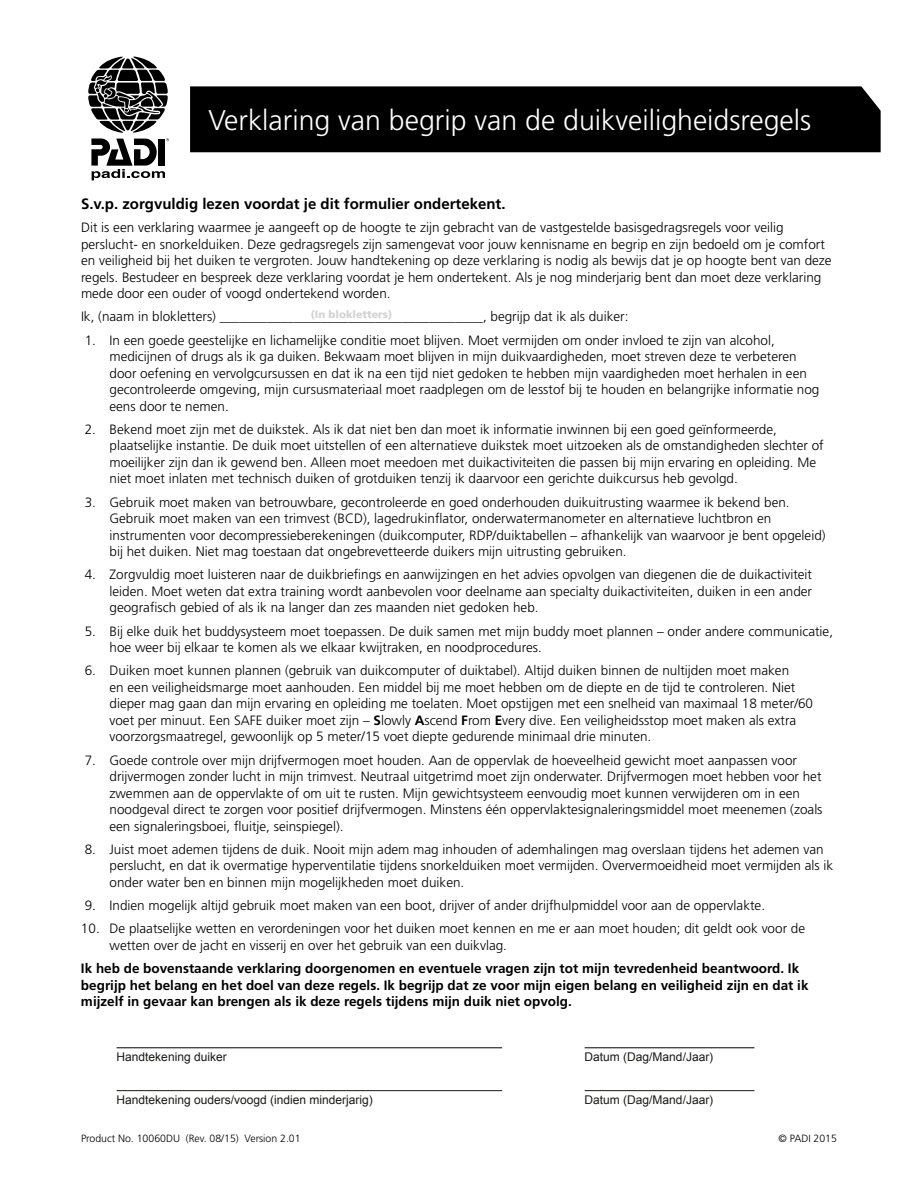
<style>
.page{position:relative;width:918px;height:1188px;background:#fff}
.page>*{position:absolute;margin:0;border:0;box-sizing:border-box;transform-origin:0 0}
.t1{font:300 28.5px "Frutiger LT Std";color:#fff}
.t2{font:700 15px "Frutiger LT Std";color:#000}
.t3{font:300 13.5px/16.5px "Frutiger LT Std";color:#000}
.t4{font:700 13.5px/16.5px "Frutiger LT Std";color:#000}
.t5{font:12px "Arial";color:#191916}
.t6{font:300 10.5px "Frutiger LT Std";color:#000}
.t7{font:900 10.5px "Frutiger LT Std";color:#d1d2d4}
.s1{font-weight:700}
</style>
<div class="page">
<div style="left:190px;top:86px;width:691px;height:66px;background:#000"></div>
<svg style="left:88px;top:57px;width:81px;height:123px"></svg>
<hr style="left:117px;top:1047px;width:385px;height:1px;background:#191916">
<hr style="left:585px;top:1047px;width:169px;height:1px;background:#191916">
<hr style="left:117px;top:1090px;width:385px;height:1px;background:#191916">
<hr style="left:585px;top:1090px;width:169px;height:1px;background:#191916">
<h1 class="t1" style="left:208px;top:108px;width:604px">Verklaring van begrip van de duikveiligheidsregels</h1>
<p class="t2" style="left:81px;top:198px;width:426px">S.v.p. zorgvuldig lezen voordat je dit formulier ondertekent.</p>
<p class="t3" style="left:81px;top:220px;width:752px">Dit is een verklaring waarmee je aangeeft op de hoogte te zijn gebracht van de vastgestelde basisgedragsregels voor veilig perslucht- en snorkelduiken. Deze gedragsregels zijn samengevat voor jouw kennisname en begrip en zijn bedoeld om je comfort en veiligheid bij het duiken te vergroten. Jouw handtekening op deze verklaring is nodig als bewijs dat je op hoogte bent van deze regels. Bestudeer en bespreek deze verklaring voordat je hem ondertekent. Als je nog minderjarig bent dan moet deze verklaring mede door een ouder of voogd ondertekend worden.</p>
<p class="t3" style="left:81px;top:310px;width:549px">Ik, (naam in blokletters) _______________________________________, begrijp dat ik als duiker:</p>
<p class="t3" style="left:109px;top:333px;width:711px;text-indent:-25px">1. In een goede geestelijke en lichamelijke conditie moet blijven. Moet vermijden om onder invloed te zijn van alcohol, medicijnen of drugs als ik ga duiken. Bekwaam moet blijven in mijn duikvaardigheden, moet streven deze te verbeteren door oefening en vervolgcursussen en dat ik na een tijd niet gedoken te hebben mijn vaardigheden moet herhalen in een gecontroleerde omgeving, mijn cursusmateriaal moet raadplegen om de lesstof bij te houden en belangrijke informatie nog eens door te nemen.</p>
<p class="t3" style="left:109px;top:422px;width:716px;text-indent:-25px">2. Bekend moet zijn met de duikstek. Als ik dat niet ben dan moet ik informatie inwinnen bij een goed geïnformeerde, plaatselijke instantie. De duik moet uitstellen of een alternatieve duikstek moet uitzoeken als de omstandigheden slechter of moeilijker zijn dan ik gewend ben. Alleen moet meedoen met duikactiviteiten die passen bij mijn ervaring en opleiding. Me niet moet inlaten met technisch duiken of grotduiken tenzij ik daarvoor een gerichte duikcursus heb gevolgd.</p>
<p class="t3" style="left:109px;top:495px;width:718px;text-indent:-25px">3. Gebruik moet maken van betrouwbare, gecontroleerde en goed onderhouden duikuitrusting waarmee ik bekend ben.<br>Gebruik moet maken van een trimvest (BCD), lagedrukinflator, onderwatermanometer en alternatieve luchtbron en instrumenten voor decompressieberekeningen (duikcomputer, RDP/duiktabellen – afhankelijk van waarvoor je bent opgeleid) bij het duiken. Niet mag toestaan dat ongebrevetteerde duikers mijn uitrusting gebruiken.</p>
<p class="t3" style="left:109px;top:567px;width:704px;text-align:justify;text-indent:-25px">4. Zorgvuldig moet luisteren naar de duikbriefings en aanwijzingen en het advies opvolgen van diegenen die de duikactiviteit leiden. Moet weten dat extra training wordt aanbevolen voor deelname aan specialty duikactiviteiten, duiken in een ander geografisch gebied of als ik na langer dan zes maanden niet gedoken heb.</p>
<p class="t3" style="left:109px;top:624px;width:725px;text-indent:-25px">5. Bij elke duik het buddysysteem moet toepassen. De duik samen met mijn buddy moet plannen – onder andere communicatie, hoe weer bij elkaar te komen als we elkaar kwijtraken, en noodprocedures.</p>
<p class="t3" style="left:109px;top:663px;width:705px;text-indent:-25px">6. Duiken moet kunnen plannen (gebruik van duikcomputer of duiktabel). Altijd duiken binnen de nultijden moet maken<br>en een veiligheidsmarge moet aanhouden. Een middel bij me moet hebben om de diepte en de tijd te controleren. Niet dieper mag gaan dan mijn ervaring en opleiding me toelaten. Moet opstijgen met een snelheid van maximaal 18 meter/60 voet per minuut. Een SAFE duiker moet zijn – <span class="s1">S</span>lowly <span class="s1">A</span>scend <span class="s1">F</span>rom <span class="s1">E</span>very dive. Een veiligheidsstop moet maken als extra voorzorgsmaatregel, gewoonlijk op 5 meter/15 voet diepte gedurende minimaal drie minuten.</p>
<p class="t3" style="left:109px;top:753px;width:715px;text-indent:-25px">7. Goede controle over mijn drijfvermogen moet houden. Aan de oppervlak de hoeveelheid gewicht moet aanpassen voor drijvermogen zonder lucht in mijn trimvest. Neutraal uitgetrimd moet zijn onderwater. Drijfvermogen moet hebben voor het zwemmen aan de oppervlakte of om uit te rusten. Mijn gewichtsysteem eenvoudig moet kunnen verwijderen om in een noodgeval direct te zorgen voor positief drijfvermogen. Minstens één oppervlaktesignaleringsmiddel moet meenemen (zoals een signaleringsboei, fluitje, seinspiegel).</p>
<p class="t3" style="left:109px;top:842px;width:725px;text-indent:-25px">8. Juist moet ademen tijdens de duik. Nooit mijn adem mag inhouden of ademhalingen mag overslaan tijdens het ademen van perslucht, en dat ik overmatige hyperventilatie tijdens snorkelduiken moet vermijden. Oververmoeidheid moet vermijden als ik onder water ben en binnen mijn mogelijkheden moet duiken.</p>
<p class="t3" style="left:85px;top:898px;width:682px">9. Indien mogelijk altijd gebruik moet maken van een boot, drijver of ander drijfhulpmiddel voor aan de oppervlakte.</p>
<p class="t3" style="left:109px;top:921px;width:697px;text-indent:-28px">10. De plaatselijke wetten en verordeningen voor het duiken moet kennen en me er aan moet houden; dit geldt ook voor de wetten over de jacht en visserij en over het gebruik van een duikvlag.</p>
<p class="t4" style="left:81px;top:961px;width:729px">Ik heb de bovenstaande verklaring doorgenomen en eventuele vragen zijn tot mijn tevredenheid beantwoord. Ik begrijp het belang en het doel van deze regels. Ik begrijp dat ze voor mijn eigen belang en veiligheid zijn en dat ik mijzelf in gevaar kan brengen als ik deze regels tijdens mijn duik niet opvolg.</p>
<p class="t7" style="left:311px;top:310px;width:83px">(In blokletters)</p>
<p class="t5" style="left:117px;top:1052px;width:112px">Handtekening duiker</p>
<p class="t5" style="left:585px;top:1052px;width:130px">Datum (Dag/Mand/Jaar)</p>
<p class="t5" style="left:117px;top:1095px;width:258px">Handtekening ouders/voogd (indien minderjarig)</p>
<p class="t5" style="left:585px;top:1095px;width:130px">Datum (Dag/Mand/Jaar)</p>
<p class="t6" style="left:81px;top:1134px;width:221px">Product No. 10060DU (Rev. 08/15) Version 2.01</p>
<p class="t6" style="left:779px;top:1134px;width:60px">© PADI 2015</p>
</div>
